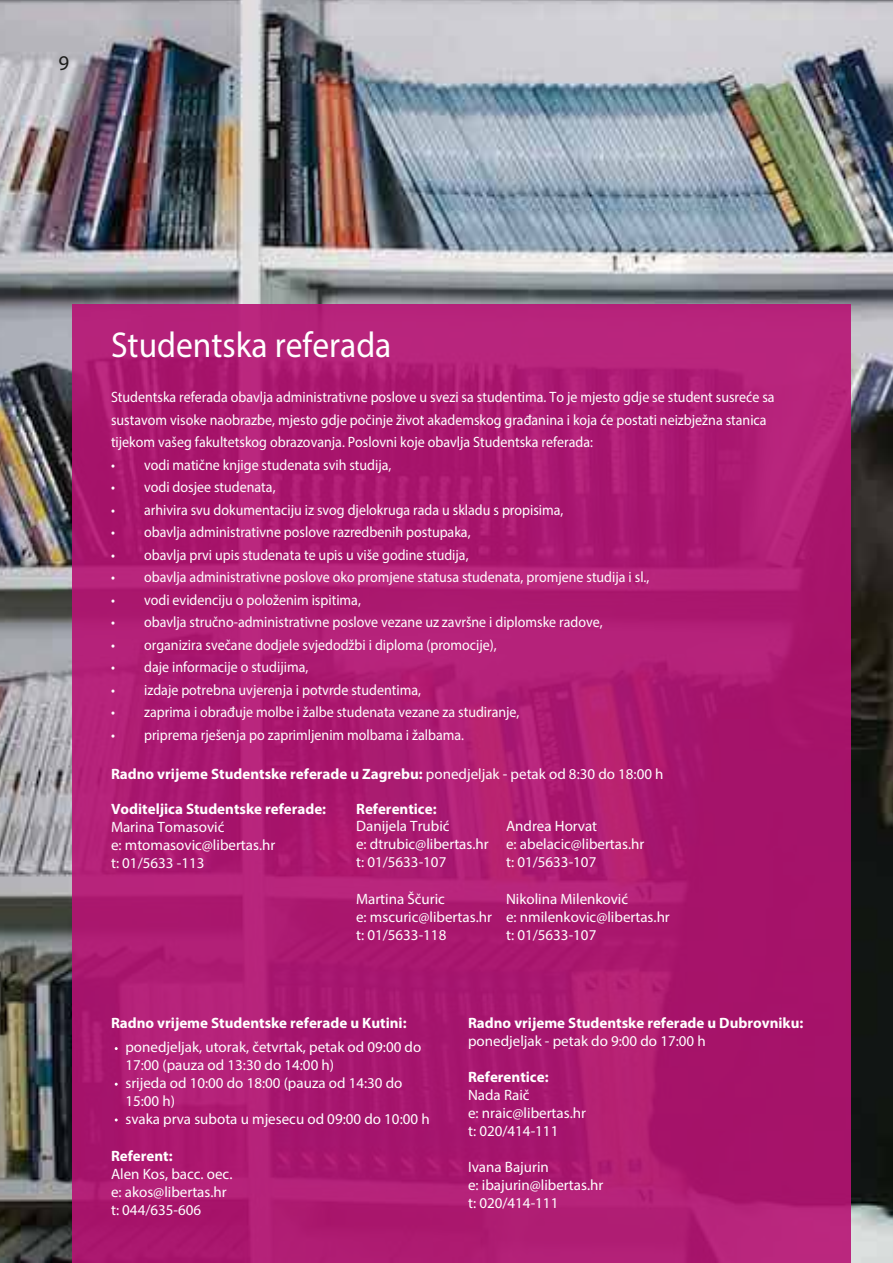
<style>
.page{position:relative;width:893px;height:1263px;background:#fff}
.page>*{position:absolute;margin:0;border:0;box-sizing:border-box;transform-origin:0 0}
.t1{font:36px "Myriad Pro";color:#fff;scale:.93 1}
.t2{font:21px "Myriad Pro";color:#1d1d1b}
.t3{font:15px/22.5px "Myriad Pro";color:#fff;scale:.93 1}
.t4{font:15px/18px "Myriad Pro";color:#fff}
.t5{font:700 15px "Myriad Pro";color:#fff}
.s1{font-weight:400}
</style>
<div class="page">
<img style="left:0;top:0;width:893px;height:1263px">
<div style="left:72px;top:305px;width:778px;height:958px;background:linear-gradient(to right,#ae1b73,#ac1970)"></div>
<h2 class="t2" style="left:58px;top:50px;width:12px">9</h2>
<h1 class="t1" style="left:111px;top:323px;width:303px">Studentska referada</h1>
<p class="t3" style="left:111px;top:386px;width:715px">Studentska referada obavlja administrativne poslove u svezi sa studentima. To je mjesto gdje se student susreće sa sustavom visoke naobrazbe, mjesto gdje počinje život akademskog građanina i koja će postati neizbježna stanica tijekom vašeg fakultetskog obrazovanja. Poslovni koje obavlja Studentska referada:</p>
<p class="t3" style="left:111px;top:453px;width:303px">• vodi matične knjige studenata svih studija,</p>
<p class="t3" style="left:111px;top:476px;width:178px">• vodi dosjee studenata,</p>
<p class="t3" style="left:111px;top:498px;width:488px">• arhivira svu dokumentaciju iz svog djelokruga rada u skladu s propisima,</p>
<p class="t3" style="left:111px;top:521px;width:388px">• obavlja administrativne poslove razredbenih postupaka,</p>
<p class="t3" style="left:111px;top:543px;width:386px">• obavlja prvi upis studenata te upis u više godine studija,</p>
<p class="t3" style="left:111px;top:566px;width:580px">• obavlja administrativne poslove oko promjene statusa studenata, promjene studija i sl.,</p>
<p class="t3" style="left:111px;top:588px;width:270px">• vodi evidenciju o položenim ispitima,</p>
<p class="t3" style="left:111px;top:611px;width:530px">• obavlja stručno-administrativne poslove vezane uz završne i diplomske radove,</p>
<p class="t3" style="left:111px;top:633px;width:416px">• organizira svečane dodjele svjedodžbi i diploma (promocije),</p>
<p class="t3" style="left:111px;top:656px;width:214px">• daje informacije o studijima,</p>
<p class="t3" style="left:111px;top:678px;width:335px">• izdaje potrebna uvjerenja i potvrde studentima,</p>
<p class="t3" style="left:111px;top:701px;width:441px">• zaprima i obrađuje molbe i žalbe studenata vezane za studiranje,</p>
<p class="t3" style="left:111px;top:723px;width:381px">• priprema rješenja po zaprimljenim molbama i žalbama.</p>
<p class="t5" style="left:111px;top:764px;width:554px">Radno vrijeme Studentske referade u Zagrebu: <span class="s1">ponedjeljak - petak od 8:30 do 18:00 h</span></p>
<p class="t5" style="left:111px;top:799px;width:217px">Voditeljica Studentske referade:</p>
<p class="t4" style="left:111px;top:818px;width:166px">Marina Tomasović<br>e: mtomasovic@libertas.hr t: 01/5633 -113</p>
<p class="t5" style="left:356px;top:799px;width:82px">Referentice:</p>
<p class="t4" style="left:356px;top:817px;width:134px">Danijela Trubić<br>e: dtrubic@libertas.hr t: 01/5633-107</p>
<p class="t4" style="left:506px;top:817px;width:140px">Andrea Horvat<br>e: abelacic@libertas.hr t: 01/5633-107</p>
<p class="t4" style="left:356px;top:890px;width:137px">Martina Ščuric<br>e: mscuric@libertas.hr t: 01/5633-118</p>
<p class="t4" style="left:506px;top:890px;width:165px">Nikolina Milenković<br>e: nmilenkovic@libertas.hr t: 01/5633-107</p>
<p class="t5" style="left:111px;top:1013px;width:297px">Radno vrijeme Studentske referade u Kutini:</p>
<p class="t4" style="left:125px;top:1038px;width:306px">ponedjeljak, utorak, četvrtak, petak od 09:00 do 17:00 (pauza od 13:30 do 14:00 h)<br>srijeda od 10:00 do 18:00 (pauza od 14:30 do 15:00 h)<br>svaka prva subota u mjesecu od 09:00 do 10:00 h</p>
<p class="t5" style="left:111px;top:1146px;width:63px">Referent:</p>
<p class="t4" style="left:111px;top:1164px;width:123px">Alen Kos, bacc. oec. e: akos@libertas.hr t: 044/635-606</p>
<p class="t5" style="left:468px;top:1013px;width:337px">Radno vrijeme Studentske referade u Dubrovniku:</p>
<p class="t4" style="left:468px;top:1032px;width:239px">ponedjeljak - petak do 9:00 do 17:00 h</p>
<p class="t5" style="left:468px;top:1067px;width:82px">Referentice:</p>
<p class="t4" style="left:468px;top:1086px;width:120px">Nada Raič<br>e: nraic@libertas.hr t: 020/414-111</p>
<p class="t4" style="left:468px;top:1158px;width:137px">Ivana Bajurin<br>e: ibajurin@libertas.hr t: 020/414-111</p>
</div>
